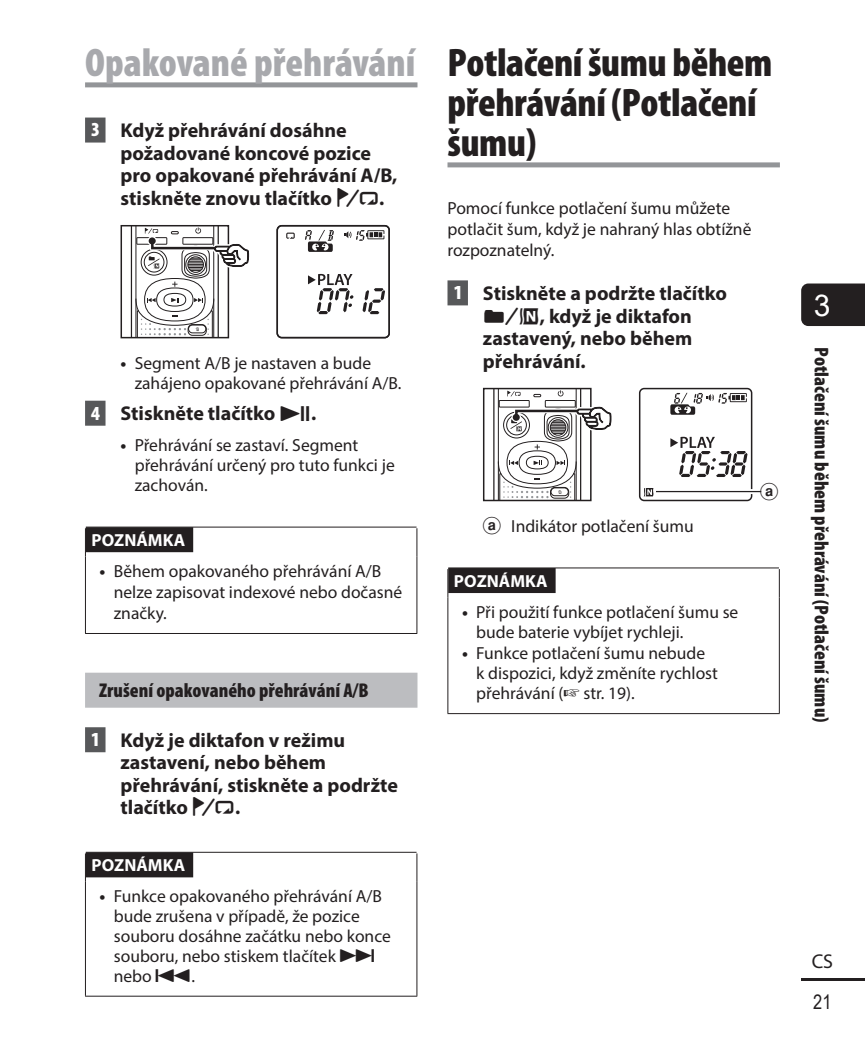
<style>
.page{position:relative;width:865px;height:1049px;background:#fff}
.page>*{position:absolute;margin:0;border:0;box-sizing:border-box;transform-origin:0 0}
.t1{font:900 condensed 40px/40px "Myriad Pro";letter-spacing:-.01em;color:#231f20}
.t2{font:900 condensed 40px "Myriad Pro";color:#a8a9ad}
.t3{font:30px "Arial";color:#fff}
.t4{font:700 20px/22.5px "Myriad Pro";color:#231f20}
.t5{font:900 condensed 20px "Myriad Pro";color:#231f20}
.t6{font:20px "Arial Narrow";color:#231f20}
.t7{font:20px "Myriad Pro";color:#231f20}
.t8{font:17.5px/20px "Myriad Pro";color:#231f20}
.t9{font:700 17.5px "Myriad Pro";color:#fff}
.t10{font:17.5px "Circl Posi B2";color:#231f20}
.s1{font-weight:900;font-stretch:condensed;color:#fff}
.s2{font-family:"VR4";font-weight:400}
.s3{font-weight:700}
.s4{font-family:"AP Yakumono"}
.s5{font-family:"Circl Posi B2"}
</style>
<div class="page">
<div style="left:801px;top:283px;width:64px;height:43px;background:#231f20"></div>
<hr style="left:801px;top:978px;width:64px;height:3px;background:#231f20">
<div style="left:85px;top:82px;width:332px;height:5px;background:#939598"></div>
<div style="left:85px;top:118px;width:20px;height:25px;background:#57585a"></div>
<div style="left:85px;top:401px;width:20px;height:25px;background:#57585a"></div>
<div style="left:85px;top:673px;width:332px;height:35px;background:#bcbdc0"></div>
<div style="left:85px;top:727px;width:20px;height:25px;background:#57585a"></div>
<div style="left:136px;top:237px;width:31px;height:8px;border:1px solid #231f20"></div>
<hr style="left:131px;top:226px;width:1px;height:111px;background:#231f20">
<hr style="left:218px;top:226px;width:1px;height:111px;background:#231f20">
<hr style="left:135px;top:226px;width:1px;height:111px;background:#231f20">
<hr style="left:213px;top:226px;width:1px;height:111px;background:#231f20">
<div style="left:144px;top:252px;width:20px;height:21px;border:1px solid #231f20;border-radius:50%"></div>
<div style="left:141px;top:249px;width:26px;height:26px;border:1px solid #231f20;border-radius:50%"></div>
<div style="left:156px;top:288px;width:37px;height:24px;border:1px solid #231f20;border-radius:50%"></div>
<div style="left:163px;top:293px;width:23px;height:14px;border:1px solid #231f20;border-radius:50%"></div>
<svg style="left:135px;top:298px;width:79px;height:37px"></svg>
<div style="left:120px;top:225px;width:109px;height:113px;border:2px solid #231f20"></div>
<svg style="left:145px;top:225px;width:105px;height:62px"></svg>
<svg style="left:344px;top:230px;width:40px;height:11px"></svg>
<div style="left:276px;top:225px;width:114px;height:113px;border:2px solid #231f20;border-radius:5px"></div>
<svg style="left:362px;top:288px;width:23px;height:26px"></svg>
<svg style="left:308px;top:274px;width:45px;height:40px"></svg>
<svg style="left:286px;top:233px;width:9px;height:6px"></svg>
<svg style="left:305px;top:230px;width:29px;height:22px"></svg>
<svg style="left:85px;top:528px;width:1px;height:28px"></svg>
<svg style="left:416px;top:528px;width:1px;height:28px"></svg>
<hr style="left:85px;top:556px;width:1px;height:77px;background:#231f20">
<hr style="left:416px;top:556px;width:1px;height:77px;background:#231f20">
<hr style="left:85px;top:633px;width:332px;height:1px;background:#231f20">
<hr style="left:86px;top:527px;width:330px;height:1px;background:#231f20">
<div style="left:86px;top:527px;width:107px;height:25px;background:#231f20"></div>
<svg style="left:85px;top:853px;width:1px;height:29px"></svg>
<svg style="left:416px;top:853px;width:1px;height:29px"></svg>
<hr style="left:85px;top:882px;width:1px;height:114px;background:#231f20">
<hr style="left:416px;top:882px;width:1px;height:114px;background:#231f20">
<hr style="left:85px;top:996px;width:332px;height:1px;background:#231f20">
<hr style="left:86px;top:852px;width:330px;height:1px;background:#231f20">
<div style="left:86px;top:852px;width:107px;height:25px;background:#231f20"></div>
<div style="left:447px;top:280px;width:21px;height:25px;background:#57585a"></div>
<div style="left:499px;top:400px;width:30px;height:8px;border:1px solid #231f20"></div>
<hr style="left:493px;top:389px;width:1px;height:111px;background:#231f20">
<hr style="left:580px;top:389px;width:1px;height:111px;background:#231f20">
<hr style="left:498px;top:389px;width:1px;height:111px;background:#231f20">
<hr style="left:575px;top:389px;width:1px;height:111px;background:#231f20">
<div style="left:506px;top:415px;width:21px;height:20px;border:1px solid #231f20;border-radius:50%"></div>
<div style="left:503px;top:412px;width:27px;height:26px;border:1px solid #231f20;border-radius:50%"></div>
<div style="left:519px;top:451px;width:36px;height:24px;border:1px solid #231f20;border-radius:50%"></div>
<div style="left:526px;top:456px;width:22px;height:13px;border:1px solid #231f20;border-radius:50%"></div>
<svg style="left:497px;top:461px;width:80px;height:37px"></svg>
<div style="left:483px;top:388px;width:108px;height:113px;border:2px solid #231f20"></div>
<svg style="left:507px;top:388px;width:105px;height:62px"></svg>
<div style="left:639px;top:388px;width:113px;height:113px;border:2px solid #231f20;border-radius:5px"></div>
<svg style="left:656px;top:489px;width:105px;height:5px"></svg>
<hr style="left:656px;top:491px;width:105px;height:1px;background:#231f20">
<svg style="left:670px;top:393px;width:76px;height:22px"></svg>
<svg style="left:670px;top:437px;width:77px;height:40px"></svg>
<svg style="left:644px;top:488px;width:9px;height:8px"></svg>
<svg style="left:447px;top:569px;width:1px;height:28px"></svg>
<svg style="left:779px;top:569px;width:1px;height:28px"></svg>
<hr style="left:447px;top:597px;width:1px;height:116px;background:#231f20">
<hr style="left:779px;top:597px;width:1px;height:116px;background:#231f20">
<hr style="left:447px;top:713px;width:332px;height:1px;background:#231f20">
<hr style="left:448px;top:567px;width:331px;height:1px;background:#231f20">
<div style="left:448px;top:568px;width:107px;height:25px;background:#231f20"></div>
<div style="left:447px;top:162px;width:333px;height:5px;background:#939598"></div>
<h1 class="t2" style="left:85px;top:37px;width:332px">Opakované přehrávání</h1>
<p class="t4" style="left:120px;top:119px;width:278px;text-indent:-29px"><span class="s1">3</span> Když přehrávání dosáhne požadované koncové pozice pro opakované přehrávání A/B, stiskněte znovu tlačítko <span class="s2">l</span>.</p>
<p class="t8" style="left:135px;top:353px;width:268px;text-indent:-14px"><span class="s3">•</span> Segment A/B je nastaven a bude zahájeno opakované přehrávání A/B.</p>
<p class="t4" style="left:91px;top:402px;width:227px"><span class="s1">4</span> Stiskněte tlačítko <span class="s2">p</span>.</p>
<p class="t8" style="left:135px;top:435px;width:261px;text-indent:-14px"><span class="s3">•</span> Přehrávání se zastaví. Segment přehrávání určený pro tuto funkci je zachován.</p>
<p class="t9" style="left:91px;top:528px;width:95px">POZNÁMKA</p>
<p class="t8" style="left:114px;top:560px;width:290px;line-height:21.2px;text-indent:-14px"><span class="s3">•</span> Během opakovaného přehrávání A/B nelze zapisovat indexové nebo dočasné značky.</p>
<p class="t5" style="left:99px;top:678px;width:271px">Zrušení opakovaného přehrávání A/B</p>
<p class="t4" style="left:120px;top:728px;width:279px;text-indent:-29px"><span class="s1">1</span> Když je diktafon v režimu zastavení, nebo během přehrávání, stiskněte a podržte tlačítko <span class="s2">l</span>.</p>
<p class="t9" style="left:91px;top:854px;width:95px">POZNÁMKA</p>
<p class="t8" style="left:114px;top:886px;width:278px;text-indent:-14px"><span class="s3">•</span> Funkce opakovaného přehrávání A/B bude zrušena v případě, že pozice souboru dosáhne začátku nebo konce souboru, nebo stiskem tlačítek <span class="s4">9 </span>nebo <span class="s4">0</span>.</p>
<h1 class="t1" style="left:447px;top:42px;width:326px">Potlačení šumu během přehrávání (Potlačení šumu)</h1>
<p class="t8" style="left:447px;top:197px;width:305px;line-height:21.2px">Pomocí funkce potlačení šumu můžete potlačit šum, když je nahraný hlas obtížně rozpoznatelný.</p>
<p class="t4" style="left:483px;top:281px;width:245px;text-indent:-29px"><span class="s1">1</span> Stiskněte a podržte tlačítko <span class="s2">n</span>, když je diktafon zastavený, nebo během přehrávání.</p>
<p class="t8" style="left:483px;top:516px;width:212px"><span class="s5">a</span> Indikátor potlačení šumu</p>
<p class="t9" style="left:454px;top:569px;width:95px">POZNÁMKA</p>
<p class="t8" style="left:476px;top:601px;width:264px;text-indent:-14px"><span class="s3">•</span> Při použití funkce potlačení šumu se bude baterie vybíjet rychleji.</p>
<p class="t8" style="left:476px;top:643px;width:243px;text-indent:-14px"><span class="s3">•</span> Funkce potlačení šumu nebude<br>k dispozici, když změníte rychlost přehrávání (☞ str. 19).</p>
<p class="t10" style="left:760px;top:483px;width:21px">a</p>
<h2 class="t3" style="left:814px;top:285px;width:18px">3</h2>
<p class="t5" style="left:834px;top:347px;width:376px;rotate:90deg">Potlačení šumu během přehrávání (Potlačení šumu)</p>
<p class="t7" style="left:811px;top:948px;width:23px">CS</p>
<p class="t6" style="left:813px;top:988px;width:20px">21</p>
</div>
